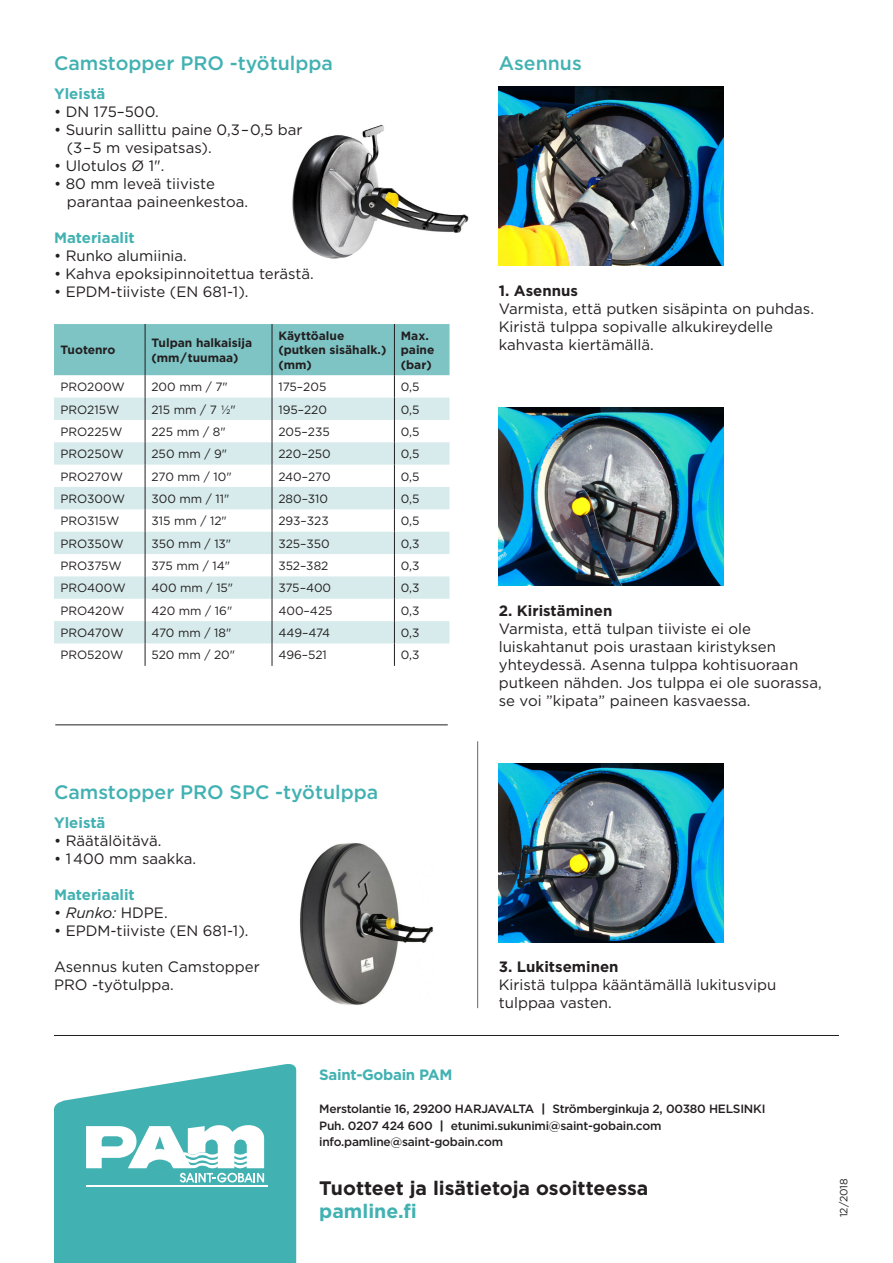
<style>
.page{position:relative;width:893px;height:1263px;background:#fff}
.page>*{position:absolute;margin:0;border:0;box-sizing:border-box;transform-origin:0 0}
.t1{font:500 19.5px "Gotham";color:#42b1b2}
.t2{font:700 19.5px "Gotham";color:#231f20}
.t3{font:700 19.5px "Gotham";color:#42b1b2}
.t4{font:15px/18px "Gotham";color:#231f20}
.t5{font:700 15px "Gotham";color:#231f20}
.t6{font:700 15px "Gotham";color:#42b1b2}
.t7{font:700 15px "Gotham";letter-spacing:-.02em;color:#42b1b2}
.t8{font:12px "Gotham";color:#231f20}
.t9{font:500 12px/16.5px "Gotham";letter-spacing:-.02em;color:#231f20}
.t10{font:700 12px/14.4px "Gotham";color:#231f20}
.t11{font:10.5px "Gotham";color:#231f20}
.s1{font-style:italic}
</style>
<div class="page">
<img style="left:292px;top:124px;width:177px;height:135px">
<svg style="left:54px;top:1064px;width:242px;height:199px;background:#59babb"></svg>
<hr style="left:86px;top:1186px;width:182px;height:1px;background:#fff">
<svg style="left:86px;top:1125px;width:178px;height:57px"></svg>
<svg style="left:54px;top:324px;width:395px;height:342px"></svg>
<img style="left:499px;top:87px;width:224px;height:178px">
<img style="left:499px;top:407px;width:224px;height:179px">
<img style="left:499px;top:763px;width:224px;height:179px">
<hr style="left:55px;top:725px;width:393px;height:1px;background:#231f20">
<hr style="left:54px;top:1035px;width:785px;height:1px;background:#231f20">
<hr style="left:477px;top:741px;width:1px;height:267px;background:#636366">
<img style="left:300px;top:843px;width:134px;height:162px">
<h1 class="t1" style="left:54px;top:50px;width:280px">Camstopper PRO -työtulppa</h1>
<p class="t6" style="left:54px;top:83px;width:53px">Yleistä</p>
<p class="t4" style="left:54px;top:102px;width:106px">• DN 175–500.</p>
<p class="t4" style="left:67px;top:120px;width:237px;text-indent:-13px">• Suurin sallittu paine 0,3 – 0,5 bar (3 – 5 m vesipatsas).</p>
<p class="t4" style="left:54px;top:156px;width:112px">• Ulotulos Ø 1".</p>
<p class="t4" style="left:67px;top:174px;width:183px;text-indent:-13px">• 80 mm leveä tiiviste parantaa paineenkestoa.</p>
<p class="t6" style="left:54px;top:227px;width:82px">Materiaalit</p>
<p class="t4" style="left:54px;top:246px;width:134px">• Runko alumiinia.</p>
<p class="t4" style="left:54px;top:264px;width:261px">• Kahva epoksipinnoitettua terästä.</p>
<p class="t4" style="left:54px;top:282px;width:196px">• EPDM-tiiviste (EN 681-1).</p>
<p class="t10" style="left:60px;top:343px;width:57px">Tuotenro</p>
<p class="t10" style="left:151px;top:336px;width:102px">Tulpan halkaisija (mm / tuumaa)</p>
<p class="t10" style="left:278px;top:328px;width:109px">Käyttöalue (putken sisähalk.) (mm)</p>
<p class="t10" style="left:401px;top:328px;width:35px">Max. paine (bar)</p>
<p class="t8" style="left:60px;top:379px;width:66px">PRO200W</p>
<p class="t8" style="left:151px;top:379px;width:78px">200 mm / 7"</p>
<p class="t8" style="left:278px;top:379px;width:49px">175–205</p>
<p class="t8" style="left:401px;top:379px;width:20px">0,5</p>
<p class="t8" style="left:60px;top:402px;width:61px">PRO215W</p>
<p class="t8" style="left:151px;top:402px;width:86px">215 mm / 7 ½"</p>
<p class="t8" style="left:278px;top:402px;width:50px">195–220</p>
<p class="t8" style="left:401px;top:402px;width:20px">0,5</p>
<p class="t8" style="left:60px;top:424px;width:63px">PRO225W</p>
<p class="t8" style="left:151px;top:424px;width:76px">225 mm / 8"</p>
<p class="t8" style="left:278px;top:424px;width:53px">205–235</p>
<p class="t8" style="left:401px;top:424px;width:20px">0,5</p>
<p class="t8" style="left:60px;top:446px;width:65px">PRO250W</p>
<p class="t8" style="left:151px;top:446px;width:77px">250 mm / 9"</p>
<p class="t8" style="left:278px;top:446px;width:54px">220–250</p>
<p class="t8" style="left:401px;top:446px;width:20px">0,5</p>
<p class="t8" style="left:60px;top:469px;width:64px">PRO270W</p>
<p class="t8" style="left:151px;top:469px;width:82px">270 mm / 10"</p>
<p class="t8" style="left:278px;top:469px;width:54px">240–270</p>
<p class="t8" style="left:401px;top:469px;width:20px">0,5</p>
<p class="t8" style="left:60px;top:491px;width:66px">PRO300W</p>
<p class="t8" style="left:151px;top:491px;width:80px">300 mm / 11"</p>
<p class="t8" style="left:278px;top:491px;width:51px">280–310</p>
<p class="t8" style="left:401px;top:491px;width:20px">0,5</p>
<p class="t8" style="left:60px;top:513px;width:61px">PRO315W</p>
<p class="t8" style="left:151px;top:513px;width:77px">315 mm / 12"</p>
<p class="t8" style="left:278px;top:513px;width:52px">293–323</p>
<p class="t8" style="left:401px;top:513px;width:20px">0,5</p>
<p class="t8" style="left:60px;top:536px;width:65px">PRO350W</p>
<p class="t8" style="left:151px;top:536px;width:81px">350 mm / 13"</p>
<p class="t8" style="left:278px;top:536px;width:53px">325–350</p>
<p class="t8" style="left:401px;top:536px;width:20px">0,3</p>
<p class="t8" style="left:60px;top:558px;width:63px">PRO375W</p>
<p class="t8" style="left:151px;top:558px;width:80px">375 mm / 14"</p>
<p class="t8" style="left:278px;top:558px;width:52px">352–382</p>
<p class="t8" style="left:401px;top:558px;width:20px">0,3</p>
<p class="t8" style="left:60px;top:580px;width:67px">PRO400W</p>
<p class="t8" style="left:151px;top:580px;width:83px">400 mm / 15"</p>
<p class="t8" style="left:278px;top:580px;width:54px">375–400</p>
<p class="t8" style="left:401px;top:580px;width:20px">0,3</p>
<p class="t8" style="left:60px;top:603px;width:65px">PRO420W</p>
<p class="t8" style="left:151px;top:603px;width:82px">420 mm / 16"</p>
<p class="t8" style="left:278px;top:603px;width:56px">400–425</p>
<p class="t8" style="left:401px;top:603px;width:20px">0,3</p>
<p class="t8" style="left:60px;top:625px;width:65px">PRO470W</p>
<p class="t8" style="left:151px;top:625px;width:81px">470 mm / 18"</p>
<p class="t8" style="left:278px;top:625px;width:53px">449–474</p>
<p class="t8" style="left:401px;top:625px;width:20px">0,3</p>
<p class="t8" style="left:60px;top:647px;width:65px">PRO520W</p>
<p class="t8" style="left:151px;top:647px;width:85px">520 mm / 20"</p>
<p class="t8" style="left:278px;top:647px;width:50px">496–521</p>
<p class="t8" style="left:401px;top:647px;width:20px">0,3</p>
<h1 class="t1" style="left:499px;top:50px;width:84px">Asennus</h1>
<p class="t5" style="left:499px;top:280px;width:81px">1. Asennus</p>
<p class="t4" style="left:499px;top:299px;width:317px">Varmista, että putken sisäpinta on puhdas.<br>Kiristä tulppa sopivalle alkukireydelle kahvasta kiertämällä.</p>
<p class="t5" style="left:499px;top:601px;width:115px">2. Kiristäminen</p>
<p class="t4" style="left:499px;top:619px;width:324px">Varmista, että tulpan tiiviste ei ole luiskahtanut pois urastaan kiristyksen yhteydessä. Asenna tulppa kohtisuoraan putkeen nähden. Jos tulppa ei ole suorassa, se voi ”kipata” paineen kasvaessa.</p>
<h1 class="t1" style="left:54px;top:779px;width:326px">Camstopper PRO SPC -työtulppa</h1>
<p class="t6" style="left:54px;top:813px;width:53px">Yleistä</p>
<p class="t4" style="left:54px;top:831px;width:109px">• Räätälöitävä.</p>
<p class="t4" style="left:54px;top:849px;width:144px">• 1 400 mm saakka.</p>
<p class="t6" style="left:54px;top:885px;width:82px">Materiaalit</p>
<p class="t4" style="left:54px;top:903px;width:115px">• <span class="s1">Runko:</span> HDPE.</p>
<p class="t4" style="left:54px;top:921px;width:196px">• EPDM-tiiviste (EN 681-1).</p>
<p class="t4" style="left:54px;top:957px;width:207px">Asennus kuten Camstopper<br>PRO -työtulppa.</p>
<p class="t5" style="left:499px;top:957px;width:121px">3. Lukitseminen</p>
<p class="t4" style="left:499px;top:975px;width:279px">Kiristä tulppa kääntämällä lukitusvipu tulppaa vasten.</p>
<p class="t7" style="left:319px;top:1065px;width:135px">Saint-Gobain PAM</p>
<p class="t9" style="left:319px;top:1100px;width:448px">Merstolantie 16, 29200 HARJAVALTA | Strömberginkuja 2, 00380 HELSINKI<br>Puh. 0207 424 600 | etunimi.sukunimi@saint-gobain.com info.pamline@saint-gobain.com</p>
<h1 class="t2" style="left:319px;top:1175px;width:331px">Tuotteet ja lisätietoja osoitteessa</h1>
<h1 class="t3" style="left:319px;top:1198px;width:99px">pamline.fi</h1>
<p class="t11" style="left:837px;top:1217px;width:41px;rotate:-90deg">12/2018</p>
</div>
